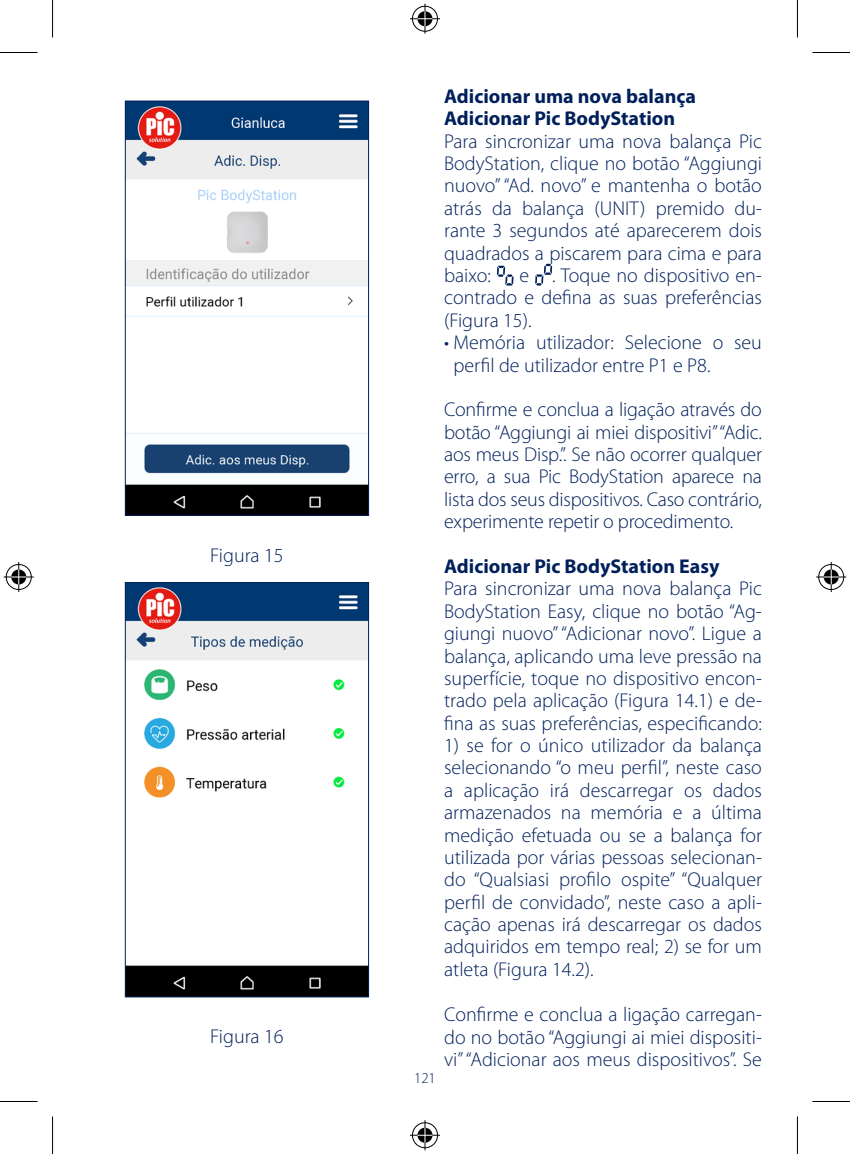
<style>
.page{position:relative;width:850px;height:1154px;background:#fff}
.page>*{position:absolute;margin:0;border:0;box-sizing:border-box;transform-origin:0 0}
.t1{font:300 20px/22.5px "Myriad Pro";color:#00205b;text-align:justify}
.t2{font:700 20px/22.5px "Myriad Pro";color:#00205b}
.t3{font:300 15px "Myriad Pro";color:#00205b}
</style>
<div class="page">
<img style="left:127px;top:103px;width:240px;height:411px">
<div style="left:125px;top:101px;width:244px;height:415px;border:1px solid #00205b"></div>
<img style="left:127px;top:584px;width:240px;height:411px">
<div style="left:125px;top:582px;width:244px;height:415px;border:1px solid #00205b"></div>
<svg style="left:496px;top:266px;width:17px;height:20px"></svg>
<svg style="left:535px;top:264px;width:17px;height:21px"></svg>
<hr style="left:0;top:52px;width:38px;height:1px;background:#000">
<hr style="left:812px;top:52px;width:37px;height:1px;background:#000">
<hr style="left:0;top:1101px;width:38px;height:1px;background:#000">
<hr style="left:812px;top:1101px;width:37px;height:1px;background:#000">
<hr style="left:52px;top:0;width:1px;height:38px;background:#000">
<hr style="left:52px;top:1116px;width:1px;height:38px;background:#000">
<hr style="left:796px;top:0;width:1px;height:38px;background:#000">
<hr style="left:796px;top:1116px;width:1px;height:38px;background:#000">
<div style="left:410px;top:5px;width:29px;height:28px;border:3px solid #fff;border-radius:50%"></div>
<hr style="left:410px;top:17px;width:30px;height:3px;background:#fff">
<hr style="left:423px;top:4px;width:3px;height:30px;background:#fff">
<div style="left:415px;top:10px;width:19px;height:18px;border:3px solid #fff;border-radius:50%"></div>
<div style="left:412px;top:6px;width:25px;height:26px;border:1px solid #000;border-radius:50%"></div>
<hr style="left:410px;top:18px;width:30px;height:1px;background:#000">
<hr style="left:424px;top:4px;width:1px;height:30px;background:#000">
<svg style="left:417px;top:11px;width:15px;height:15px"></svg>
<div style="left:410px;top:1121px;width:29px;height:28px;border:3px solid #fff;border-radius:50%"></div>
<hr style="left:410px;top:1134px;width:30px;height:3px;background:#fff">
<hr style="left:423px;top:1120px;width:3px;height:30px;background:#fff">
<div style="left:415px;top:1126px;width:19px;height:18px;border:3px solid #fff;border-radius:50%"></div>
<div style="left:412px;top:1122px;width:25px;height:26px;border:1px solid #000;border-radius:50%"></div>
<hr style="left:410px;top:1135px;width:30px;height:1px;background:#000">
<hr style="left:424px;top:1120px;width:1px;height:30px;background:#000">
<svg style="left:417px;top:1128px;width:15px;height:15px"></svg>
<div style="left:5px;top:563px;width:28px;height:28px;border:3px solid #fff;border-radius:50%"></div>
<hr style="left:4px;top:575px;width:30px;height:3px;background:#fff">
<hr style="left:17px;top:562px;width:3px;height:30px;background:#fff">
<div style="left:10px;top:568px;width:18px;height:18px;border:3px solid #fff;border-radius:50%"></div>
<div style="left:6px;top:564px;width:26px;height:26px;border:1px solid #000;border-radius:50%"></div>
<hr style="left:4px;top:576px;width:30px;height:1px;background:#000">
<hr style="left:18px;top:562px;width:1px;height:30px;background:#000">
<svg style="left:11px;top:569px;width:15px;height:15px"></svg>
<div style="left:816px;top:563px;width:28px;height:28px;border:3px solid #fff;border-radius:50%"></div>
<hr style="left:815px;top:575px;width:30px;height:3px;background:#fff">
<hr style="left:829px;top:562px;width:3px;height:30px;background:#fff">
<div style="left:821px;top:568px;width:18px;height:18px;border:3px solid #fff;border-radius:50%"></div>
<div style="left:818px;top:564px;width:25px;height:26px;border:1px solid #000;border-radius:50%"></div>
<hr style="left:815px;top:576px;width:30px;height:1px;background:#000">
<hr style="left:830px;top:562px;width:1px;height:30px;background:#000">
<svg style="left:823px;top:569px;width:15px;height:15px"></svg>
<p class="t1" style="left:210px;top:544px;width:75px">Figura 15</p>
<p class="t1" style="left:210px;top:1025px;width:75px">Figura 16</p>
<p class="t3" style="left:414px;top:1069px;width:23px">121</p>
<p class="t2" style="left:444px;top:85px;width:253px">Adicionar uma nova balança<br>Adicionar Pic BodyStation</p>
<p class="t1" style="left:444px;top:130px;width:319px">Para sincronizar uma nova balança Pic BodyStation, clique no botão “Aggiungi nuovo” “Ad. novo” e mantenha o botão atrás da balança (UNIT) premido du&shy;rante 3 segundos até aparecerem dois quadrados a piscarem para cima e para baixo:</p>
<p class="t1" style="left:444px;top:264px;width:319px;text-indent:75px">e . Toque no dispositivo en&shy;contrado e defina as suas preferências (Figura 15).</p>
<p class="t1" style="left:453px;top:332px;width:310px;text-indent:-9px">• Memória utilizador: Selecione o seu perfil de utilizador entre P1 e P8.</p>
<p class="t1" style="left:444px;top:399px;width:319px">Confirme e conclua a ligação através do botão “Aggiungi ai miei dispositivi” “Adic. aos meus Disp.”. Se não ocorrer qualquer erro, a sua Pic BodyStation aparece na lista dos seus dispositivos. Caso contrário, experimente repetir o procedimento.</p>
<p class="t2" style="left:444px;top:555px;width:277px">Adicionar Pic BodyStation Easy</p>
<p class="t1" style="left:444px;top:578px;width:319px">Para sincronizar uma nova balança Pic BodyStation Easy, clique no botão “Ag&shy;giungi nuovo” “Adicionar novo”. Ligue a balança, aplicando uma leve pressão na superfície, toque no dispositivo encon&shy;trado pela aplicação (Figura 14.1) e de&shy;fina as suas preferências, especificando:</p>
<p class="t1" style="left:444px;top:734px;width:319px">1) se for o único utilizador da balança selecionando “o meu perfil”, neste caso a aplicação irá descarregar os dados armazenados na memória e a última medição efetuada ou se a balança for utilizada por várias pessoas selecionan&shy;do “Qualsiasi profilo ospite” “Qualquer perfil de convidado”, neste caso a apli&shy;cação apenas irá descarregar os dados adquiridos em tempo real; 2) se for um atleta (Figura 14.2).</p>
<p class="t1" style="left:444px;top:1003px;width:319px">Confirme e conclua a ligação carregan&shy;do no botão “Aggiungi ai miei dispositi&shy;vi” “Adicionar aos meus dispositivos”. Se</p>
</div>
